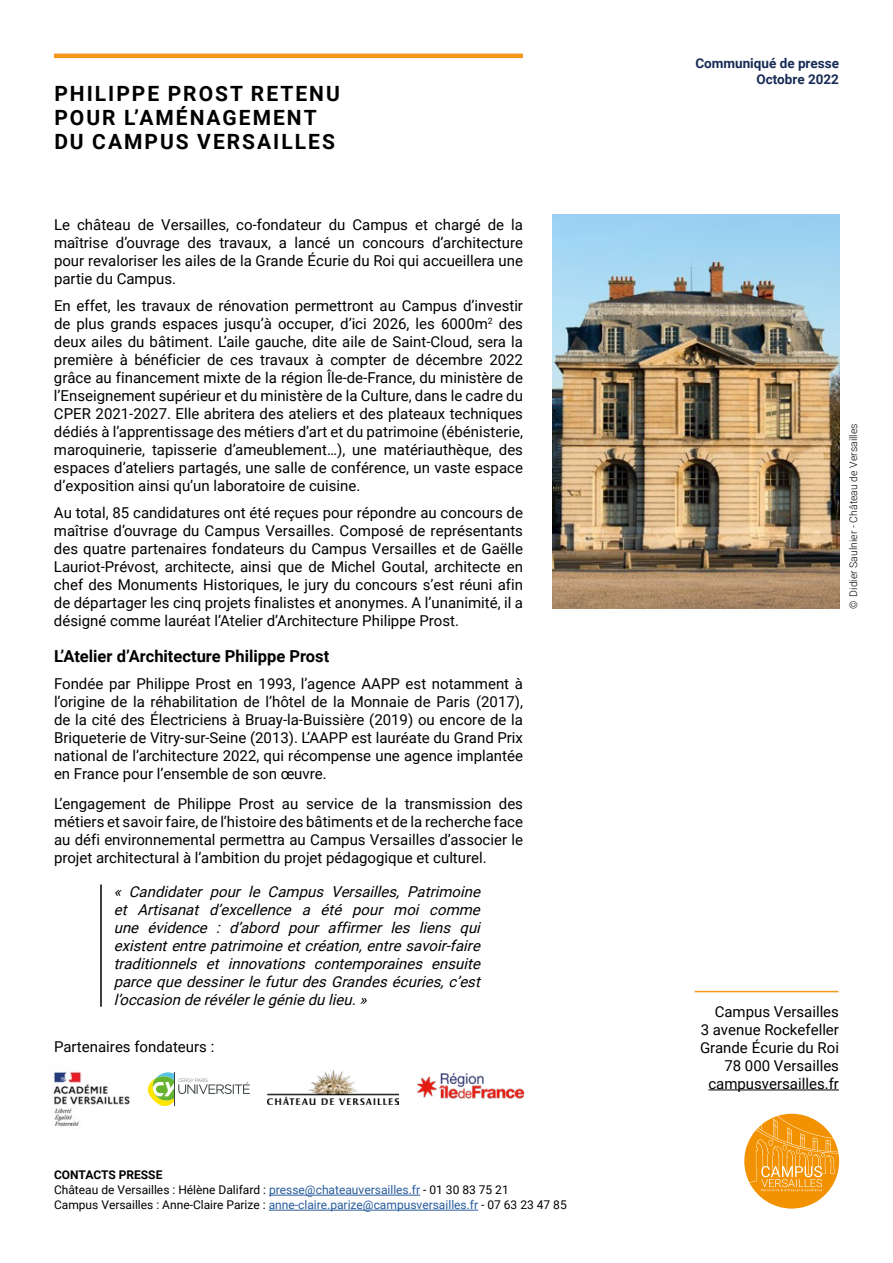
<style>
.page{position:relative;width:893px;height:1263px;background:#fff}
.page>*{position:absolute;margin:0;border:0;box-sizing:border-box;transform-origin:0 0}
.t1{font:700 21px/24px "Roboto";letter-spacing:.095em;color:#000}
.t2{font:700 16.5px "Roboto";color:#000}
.t3{font:15px/18px "Roboto";color:#000;text-align:justify}
.t4{font:italic 15px/18px "Roboto";color:#000;text-align:justify}
.t5{font:700 13.5px/16.2px "Roboto";color:#172c56;text-align:right}
.t6{font:12px/15px "Roboto";color:#000}
.t7{font:300 10.5px "Roboto";color:#000}
.s1{font-weight:700}
.s2{color:#275b9b}
</style>
<div class="page">
<img style="left:53px;top:1071px;width:77px;height:55px">
<img style="left:268px;top:1070px;width:131px;height:35px">
<svg style="left:147px;top:1072px;width:103px;height:34px"></svg>
<img style="left:417px;top:1072px;width:108px;height:27px">
<svg style="left:744px;top:1114px;width:95px;height:94px"></svg>
<img style="left:553px;top:215px;width:286px;height:394px">
<hr style="left:269px;top:1195px;width:151px;height:1px;background:#275b9b">
<hr style="left:269px;top:1210px;width:209px;height:1px;background:#275b9b">
<hr style="left:54px;top:54px;width:469px;height:4px;background:#f4971a">
<hr style="left:708px;top:1089px;width:131px;height:1px;background:#000">
<hr style="left:695px;top:991px;width:143px;height:1px;background:#f4971a">
<hr style="left:100px;top:884px;width:2px;height:123px;background:#000">
<h1 class="t1" style="left:54px;top:80px;width:287px">PHILIPPE PROST RETENU<br>POUR L’AMÉNAGEMENT<br>DU CAMPUS VERSAILLES</h1>
<p class="t3" style="left:54px;top:216px;width:471px">Le château de Versailles, co-fondateur du Campus et chargé de la maîtrise d’ouvrage des travaux, a lancé un concours d’architecture pour revaloriser les ailes de la Grande Écurie du Roi qui accueillera une partie du Campus.</p>
<p class="t3" style="left:54px;top:296px;width:471px">En effet, les travaux de rénovation permettront au Campus d’investir de plus grands espaces jusqu’à occuper, d’ici 2026, les 6000m<sup>2</sup> des deux ailes du bâtiment. L’aile gauche, dite aile de Saint-Cloud, sera la première à bénéficier de ces travaux à compter de décembre 2022 grâce au financement mixte de la région Île-de-France, du ministère de l’Enseignement supérieur et du ministère de la Culture, dans le cadre du CPER 2021-2027. Elle abritera des ateliers et des plateaux techniques dédiés à l’apprentissage des métiers d’art et du patrimoine (ébénisterie, maroquinerie, tapisserie d’ameublement…), une matériauthèque, des espaces d’ateliers partagés, une salle de conférence, un vaste espace d’exposition ainsi qu’un laboratoire de cuisine.</p>
<p class="t3" style="left:54px;top:503px;width:471px">Au total, 85 candidatures ont été reçues pour répondre au concours de maîtrise d’ouvrage du Campus Versailles. Composé de représentants des quatre partenaires fondateurs du Campus Versailles et de Gaëlle Lauriot-Prévost, architecte, ainsi que de Michel Goutal, architecte en chef des Monuments Historiques, le jury du concours s’est réuni afin de départager les cinq projets finalistes et anonymes. A l’unanimité, il a désigné comme lauréat l’Atelier d’Architecture Philippe Prost.</p>
<p class="t2" style="left:54px;top:645px;width:277px">L’Atelier d’Architecture Philippe Prost</p>
<p class="t3" style="left:54px;top:674px;width:471px">Fondée par Philippe Prost en 1993, l’agence AAPP est notamment à l’origine de la réhabilitation de l’hôtel de la Monnaie de Paris (2017), de la cité des Électriciens à Bruay-la-Buissière (2019) ou encore de la Briqueterie de Vitry-sur-Seine (2013). L’AAPP est lauréate du Grand Prix national de l’architecture 2022, qui récompense une agence implantée en France pour l’ensemble de son œuvre.</p>
<p class="t3" style="left:54px;top:794px;width:471px">L’engagement de Philippe Prost au service de la transmission des métiers et savoir faire, de l’histoire des bâtiments et de la recherche face au défi environnemental permettra au Campus Versailles d’associer le projet architectural à l’ambition du projet pédagogique et culturel.</p>
<p class="t4" style="left:114px;top:882px;width:372px">« Candidater pour le Campus Versailles, Patrimoine et Artisanat d’excellence a été pour moi comme une évidence : d’abord pour affirmer les liens qui existententrepatrimoineetcréation,entresavoir-faire traditionnels et innovations contemporaines ensuite parcequedessinerlefuturdesGrandesécuries,c’est l’occasionderévélerlegéniedulieu.»</p>
<p class="t3" style="left:54px;top:1037px;width:162px">Partenaires fondateurs :</p>
<p class="t6" style="left:54px;top:1167px;width:514px"><span class="s1">CONTACTS PRESSE<br></span>Château de Versailles : Hélène Dalifard : <span class="s2">presse@chateauversailles.fr</span> - 01 30 83 75 21<br>Campus Versailles : Anne-Claire Parize : <span class="s2">anne-claire.parize@campusversailles.fr</span> - 07 63 23 47 85</p>
<p class="t5" style="left:695px;top:55px;width:145px">Communiqué de presse<br>Octobre 2022</p>
<p class="t7" style="left:846px;top:609px;width:187px;rotate:-90deg">© Didier Saulnier - Château de Versailles</p>
<p class="t3" style="left:700px;top:1002px;width:141px;text-align:right">Campus Versailles<br>3 avenue Rockefeller<br>Grande Écurie du Roi<br>78 000 Versailles campusversailles.fr</p>
</div>
